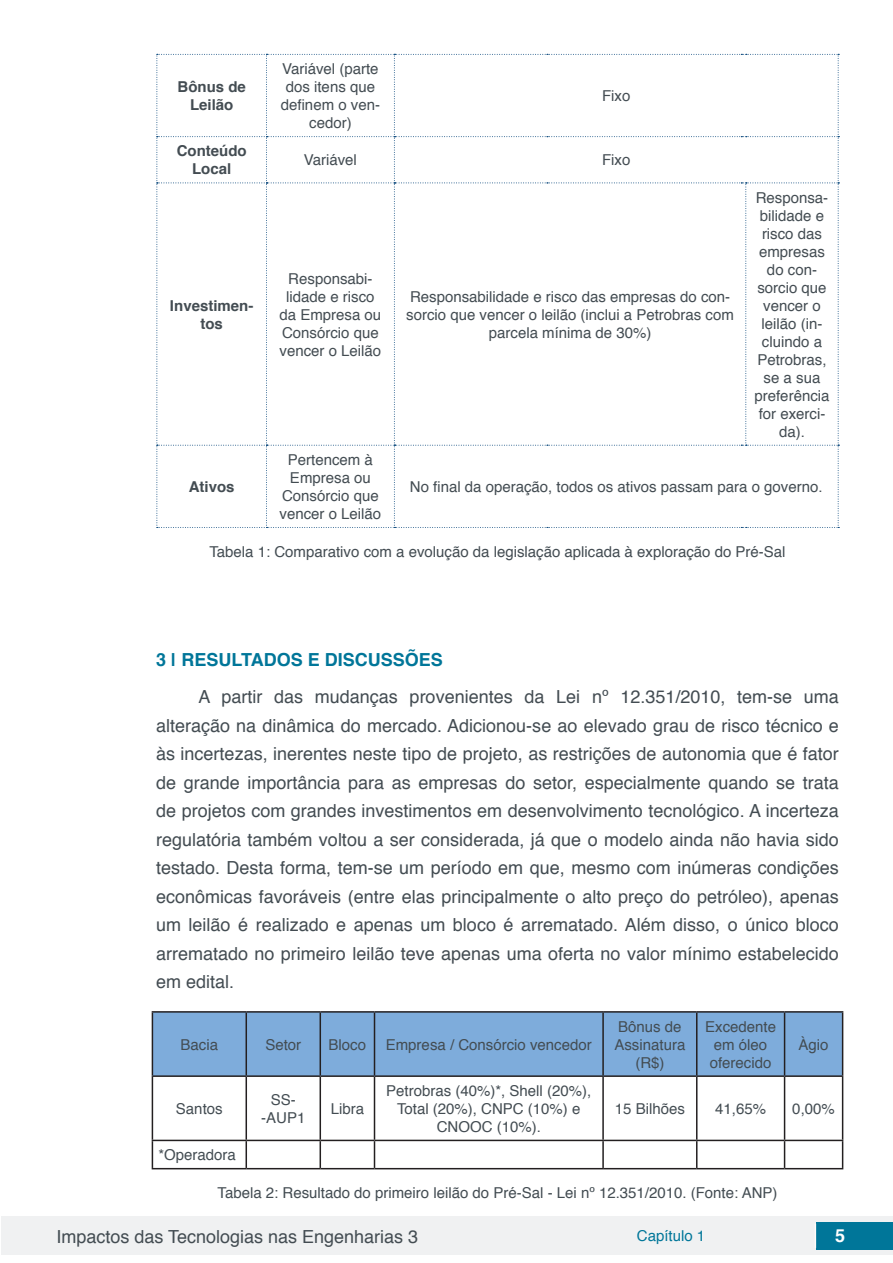
<style>
.page{position:relative;width:893px;height:1263px;background:#fff}
.page>*{position:absolute;margin:0;border:0;box-sizing:border-box;transform-origin:0 0}
.t1{font:18px/28.5px "Helvetica";color:#434c52;text-align:justify}
.t2{font:700 18px "Helvetica";color:#007699}
.t3{font:700 18px "Helvetica";color:#fff}
.t4{font:15px/18px "Helvetica";color:#434c52;text-align:center}
.t5{font:700 15px/18px "Helvetica";color:#434c52;text-align:center}
.t6{font:15px "Helvetica";color:#007699}
</style>
<div class="page">
<div style="left:1px;top:1216px;width:891px;height:38px;background:#f0f1f2"></div>
<div style="left:816px;top:1222px;width:77px;height:27px;background:#007699"></div>
<svg style="left:815px;top:1224px;width:1px;height:24px"></svg>
<svg style="left:156px;top:54px;width:683px;height:474px"></svg>
<div style="left:153px;top:1013px;width:689px;height:62px;background:#7eacdb"></div>
<hr style="left:152px;top:1011px;width:94px;height:2px;background:#231f20">
<hr style="left:152px;top:1013px;width:1px;height:62px;background:#231f20">
<hr style="left:246px;top:1011px;width:74px;height:2px;background:#231f20">
<hr style="left:246px;top:1013px;width:1px;height:62px;background:#231f20">
<hr style="left:320px;top:1011px;width:54px;height:2px;background:#231f20">
<hr style="left:320px;top:1013px;width:1px;height:62px;background:#231f20">
<hr style="left:374px;top:1011px;width:229px;height:2px;background:#231f20">
<hr style="left:374px;top:1013px;width:1px;height:62px;background:#231f20">
<hr style="left:603px;top:1011px;width:94px;height:2px;background:#231f20">
<hr style="left:602px;top:1013px;width:2px;height:62px;background:#231f20">
<hr style="left:697px;top:1011px;width:88px;height:2px;background:#231f20">
<hr style="left:696px;top:1013px;width:1px;height:62px;background:#231f20">
<hr style="left:785px;top:1011px;width:58px;height:2px;background:#231f20">
<hr style="left:784px;top:1013px;width:1px;height:62px;background:#231f20">
<hr style="left:842px;top:1013px;width:1px;height:62px;background:#231f20">
<hr style="left:152px;top:1075px;width:94px;height:2px;background:#231f20">
<hr style="left:152px;top:1077px;width:1px;height:63px;background:#231f20">
<hr style="left:246px;top:1075px;width:74px;height:2px;background:#231f20">
<hr style="left:246px;top:1077px;width:1px;height:63px;background:#231f20">
<hr style="left:320px;top:1075px;width:54px;height:2px;background:#231f20">
<hr style="left:320px;top:1077px;width:1px;height:63px;background:#231f20">
<hr style="left:374px;top:1075px;width:229px;height:2px;background:#231f20">
<hr style="left:374px;top:1077px;width:1px;height:63px;background:#231f20">
<hr style="left:603px;top:1075px;width:94px;height:2px;background:#231f20">
<hr style="left:602px;top:1077px;width:2px;height:63px;background:#231f20">
<hr style="left:697px;top:1075px;width:88px;height:2px;background:#231f20">
<hr style="left:696px;top:1077px;width:1px;height:63px;background:#231f20">
<hr style="left:785px;top:1075px;width:58px;height:2px;background:#231f20">
<hr style="left:784px;top:1077px;width:1px;height:63px;background:#231f20">
<hr style="left:842px;top:1077px;width:1px;height:63px;background:#231f20">
<hr style="left:152px;top:1140px;width:94px;height:1px;background:#231f20">
<svg style="left:152px;top:1141px;width:1px;height:27px"></svg>
<hr style="left:246px;top:1140px;width:74px;height:1px;background:#231f20">
<svg style="left:246px;top:1141px;width:1px;height:27px"></svg>
<hr style="left:320px;top:1140px;width:54px;height:1px;background:#231f20">
<svg style="left:320px;top:1141px;width:1px;height:27px"></svg>
<hr style="left:374px;top:1140px;width:229px;height:1px;background:#231f20">
<svg style="left:374px;top:1141px;width:1px;height:27px"></svg>
<hr style="left:603px;top:1140px;width:94px;height:1px;background:#231f20">
<hr style="left:602px;top:1141px;width:2px;height:27px;background:#231f20">
<hr style="left:697px;top:1140px;width:88px;height:1px;background:#231f20">
<svg style="left:696px;top:1141px;width:1px;height:27px"></svg>
<hr style="left:785px;top:1140px;width:58px;height:1px;background:#231f20">
<svg style="left:784px;top:1141px;width:1px;height:27px"></svg>
<svg style="left:842px;top:1141px;width:1px;height:27px"></svg>
<hr style="left:152px;top:1168px;width:94px;height:1px;background:#231f20">
<hr style="left:246px;top:1168px;width:74px;height:1px;background:#231f20">
<hr style="left:320px;top:1168px;width:54px;height:1px;background:#231f20">
<hr style="left:374px;top:1168px;width:229px;height:1px;background:#231f20">
<hr style="left:603px;top:1168px;width:94px;height:1px;background:#231f20">
<hr style="left:697px;top:1168px;width:88px;height:1px;background:#231f20">
<hr style="left:785px;top:1168px;width:58px;height:1px;background:#231f20">
<p class="t5" style="left:177px;top:78px;width:70px">Bônus de<br>Leilão</p>
<p class="t4" style="left:281px;top:60px;width:101px">Variável (parte dos itens que definem o ven&shy;cedor)</p>
<p class="t4" style="left:602px;top:87px;width:30px">Fixo</p>
<p class="t5" style="left:177px;top:142px;width:71px">Conteúdo<br>Local</p>
<p class="t4" style="left:304px;top:152px;width:55px">Variável</p>
<p class="t4" style="left:602px;top:152px;width:30px">Fixo</p>
<p class="t5" style="left:170px;top:297px;width:85px">Investimen&shy;tos</p>
<p class="t4" style="left:280px;top:270px;width:103px">Responsabi&shy;lidade e risco da Empresa ou<br>Consórcio que vencer o Leilão</p>
<p class="t4" style="left:406px;top:288px;width:329px">Responsabilidade e risco das empresas do con&shy;sorcio que vencer o leilão (inclui a Petrobras com parcela mínima de 30%)</p>
<p class="t4" style="left:754px;top:189px;width:77px">Responsa&shy;bilidade e risco das empresas do con&shy;sorcio que vencer o leilão (in&shy;cluindo a<br>Petrobras, se a sua preferência for exerci&shy;da).</p>
<p class="t5" style="left:189px;top:478px;width:47px">Ativos</p>
<p class="t4" style="left:280px;top:451px;width:103px">Pertencem à<br>Empresa ou<br>Consórcio que vencer o Leilão</p>
<p class="t4" style="left:410px;top:478px;width:414px">No final da operação, todos os ativos passam para o governo.</p>
<p class="t4" style="left:209px;top:543px;width:578px">Tabela 1: Comparativo com a evolução da legislação aplicada à exploração do Pré-Sal</p>
<p class="t2" style="left:156px;top:645px;width:288px">3 | RESULTADOS E DISCUSSÕES</p>
<p class="t1" style="left:156px;top:683px;width:684px;text-indent:43px">A partir das mudanças provenientes da Lei nº 12.351/2010, tem-se uma alteração na dinâmica do mercado. Adicionou-se ao elevado grau de risco técnico e às incertezas, inerentes neste tipo de projeto, as restrições de autonomia que é fator de grande importância para as empresas do setor, especialmente quando se trata de projetos com grandes investimentos em desenvolvimento tecnológico. A incerteza regulatória também voltou a ser considerada, já que o modelo ainda não havia sido testado. Desta forma, tem-se um período em que, mesmo com inúmeras condições econômicas favoráveis (entre elas principalmente o alto preço do petróleo), apenas um leilão é realizado e apenas um bloco é arrematado. Além disso, o único bloco arrematado no primeiro leilão teve apenas uma oferta no valor mínimo estabelecido em edital.</p>
<p class="t4" style="left:181px;top:1036px;width:39px">Bacia</p>
<p class="t4" style="left:265px;top:1036px;width:37px">Setor</p>
<p class="t4" style="left:329px;top:1036px;width:39px">Bloco</p>
<p class="t4" style="left:386px;top:1036px;width:207px">Empresa / Consórcio vencedor</p>
<p class="t4" style="left:176px;top:1100px;width:48px">Santos</p>
<p class="t4" style="left:261px;top:1091px;width:46px">SS--AUP1</p>
<p class="t4" style="left:331px;top:1100px;width:35px">Libra</p>
<p class="t4" style="left:386px;top:1082px;width:207px">Petrobras (40%)*, Shell (20%),<br>Total (20%), CNPC (10%) e<br>CNOOC (10%).</p>
<p class="t4" style="left:614px;top:1018px;width:72px">Bônus de<br>Assinatura (R$)</p>
<p class="t4" style="left:705px;top:1018px;width:72px">Excedente em óleo oferecido</p>
<p class="t4" style="left:799px;top:1036px;width:32px">Àgio</p>
<p class="t4" style="left:615px;top:1100px;width:72px">15 Bilhões</p>
<p class="t4" style="left:715px;top:1100px;width:52px">41,65%</p>
<p class="t4" style="left:792px;top:1100px;width:44px">0,00%</p>
<p class="t4" style="left:158px;top:1146px;width:79px">*Operadora</p>
<p class="t4" style="left:217px;top:1184px;width:561px">Tabela 2: Resultado do primeiro leilão do Pré-Sal - Lei nº 12.351/2010. (Fonte: ANP)</p>
<p class="t1" style="left:56px;top:1223px;width:363px">Impactos das Tecnologias nas Engenharias 3</p>
<p class="t6" style="left:637px;top:1224px;width:70px">Capítulo 1</p>
<p class="t3" style="left:835px;top:1221px;width:12px">5</p>
</div>
